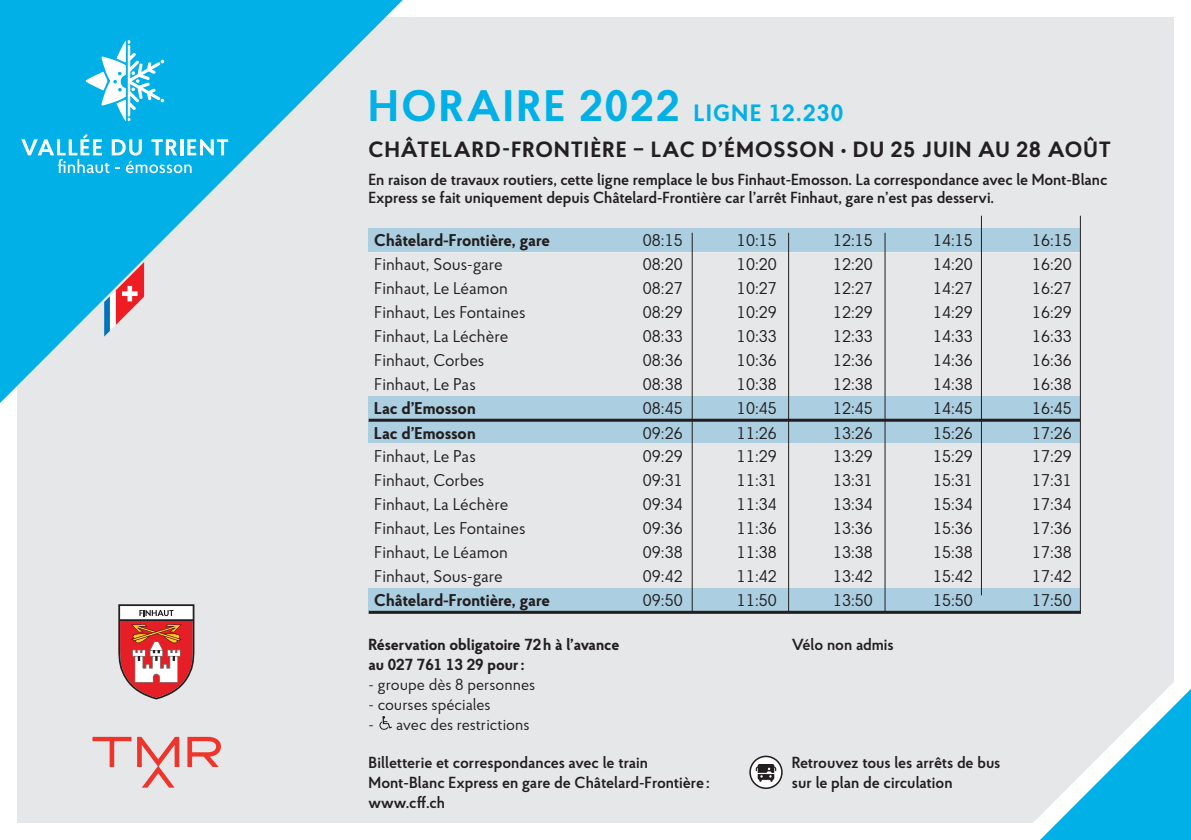
<style>
.page{position:relative;width:1191px;height:840px;background:#fff}
.page>*{position:absolute;margin:0;border:0;box-sizing:border-box;transform-origin:0 0}
.t1{font:700 44px "Proba Pro";letter-spacing:.06em;color:#00b0e6}
.t2{font:700 22px "Proba Pro";letter-spacing:.055em;color:#231f20}
.t3{font:17px "Proba Pro";color:#231f20}
.t4{font:700 17px "Proba Pro";color:#231f20}
.t5{font:600 16px/20px "Proba Pro";letter-spacing:-.005em;color:#231f20}
.t6{font:16px "Proba Pro";color:#231f20}
.t7{font:700 16px "Proba Pro";color:#231f20}
.s1{font-size:23.6px}
</style>
<div class="page">
<div style="left:17px;top:17px;width:1157px;height:805px;background:#e6e7e9"></div>
<svg style="left:925px;top:587px;width:266px;height:252px;background:#c0dfea"></svg>
<svg style="left:0;top:0;width:403px;height:403px;background:#7ccde7"></svg>
<svg style="left:379px;top:715px;width:13px;height:14px"></svg>
<svg style="left:749px;top:755px;width:33px;height:33px"></svg>
<div style="left:369px;top:228px;width:711px;height:24px;background:#abcee0"></div>
<div style="left:369px;top:587px;width:711px;height:23px;background:#abcee0"></div>
<div style="left:369px;top:395px;width:711px;height:23px;background:#abcee0"></div>
<div style="left:369px;top:420px;width:711px;height:22px;background:#abcee0"></div>
<hr style="left:369px;top:610px;width:711px;height:3px;background:#231f20">
<hr style="left:369px;top:418px;width:711px;height:3px;background:#231f20">
<hr style="left:884px;top:232px;width:1px;height:380px;background:#231f20">
<hr style="left:981px;top:215px;width:1px;height:380px;background:#231f20">
<hr style="left:1080px;top:215px;width:1px;height:398px;background:#231f20">
<hr style="left:788px;top:232px;width:1px;height:380px;background:#231f20">
<hr style="left:692px;top:232px;width:1px;height:380px;background:#231f20">
<svg style="left:118px;top:604px;width:76px;height:95px"></svg>
<svg style="left:104px;top:262px;width:40px;height:74px;background:#a69bae"></svg>
<svg style="left:21px;top:134px;width:207px;height:39px;background:#38c1eb"></svg>
<svg style="left:86px;top:40px;width:78px;height:81px"></svg>
<svg style="left:92px;top:736px;width:39px;height:30px"></svg>
<svg style="left:137px;top:736px;width:42px;height:51px;background:#e8aaa9"></svg>
<svg style="left:187px;top:736px;width:34px;height:30px"></svg>
<h1 class="t1" style="left:369px;top:75px;width:476px">HORAIRE 2022 <span class="s1">LIGNE 12.230</span></h1>
<p class="t2" style="left:369px;top:134px;width:744px">CHÂTELARD-FRONTIÈRE – LAC D’ÉMOSSON • DU 25 JUIN AU 28 AOÛT</p>
<p class="t5" style="left:369px;top:170px;width:740px;line-height:18px">En raison de travaux routiers, cette ligne remplace le bus Finhaut-Emosson. La correspondance avec le Mont-Blanc<br>Express se fait uniquement depuis Châtelard-Frontière car l’arrêt Finhaut, gare n’est pas desservi.</p>
<p class="t4" style="left:374px;top:228px;width:177px">Châtelard-Frontière, gare</p>
<p class="t3" style="left:643px;top:228px;width:41px">08:15</p>
<p class="t3" style="left:737px;top:228px;width:41px">10:15</p>
<p class="t3" style="left:833px;top:228px;width:41px">12:15</p>
<p class="t3" style="left:933px;top:228px;width:41px">14:15</p>
<p class="t3" style="left:1032px;top:228px;width:41px">16:15</p>
<p class="t3" style="left:374px;top:252px;width:130px">Finhaut, Sous-gare</p>
<p class="t3" style="left:643px;top:252px;width:41px">08:20</p>
<p class="t3" style="left:737px;top:252px;width:41px">10:20</p>
<p class="t3" style="left:833px;top:252px;width:41px">12:20</p>
<p class="t3" style="left:933px;top:252px;width:41px">14:20</p>
<p class="t3" style="left:1032px;top:252px;width:41px">16:20</p>
<p class="t3" style="left:374px;top:276px;width:135px">Finhaut, Le Léamon</p>
<p class="t3" style="left:643px;top:276px;width:41px">08:27</p>
<p class="t3" style="left:737px;top:276px;width:41px">10:27</p>
<p class="t3" style="left:833px;top:276px;width:41px">12:27</p>
<p class="t3" style="left:933px;top:276px;width:41px">14:27</p>
<p class="t3" style="left:1032px;top:276px;width:41px">16:27</p>
<p class="t3" style="left:374px;top:300px;width:153px">Finhaut, Les Fontaines</p>
<p class="t3" style="left:643px;top:300px;width:41px">08:29</p>
<p class="t3" style="left:737px;top:300px;width:41px">10:29</p>
<p class="t3" style="left:833px;top:300px;width:41px">12:29</p>
<p class="t3" style="left:933px;top:300px;width:41px">14:29</p>
<p class="t3" style="left:1032px;top:300px;width:41px">16:29</p>
<p class="t3" style="left:374px;top:324px;width:136px">Finhaut, La Léchère</p>
<p class="t3" style="left:643px;top:324px;width:41px">08:33</p>
<p class="t3" style="left:737px;top:324px;width:41px">10:33</p>
<p class="t3" style="left:833px;top:324px;width:41px">12:33</p>
<p class="t3" style="left:933px;top:324px;width:41px">14:33</p>
<p class="t3" style="left:1032px;top:324px;width:41px">16:33</p>
<p class="t3" style="left:374px;top:348px;width:112px">Finhaut, Corbes</p>
<p class="t3" style="left:643px;top:348px;width:41px">08:36</p>
<p class="t3" style="left:737px;top:348px;width:41px">10:36</p>
<p class="t3" style="left:833px;top:348px;width:41px">12:36</p>
<p class="t3" style="left:933px;top:348px;width:41px">14:36</p>
<p class="t3" style="left:1032px;top:348px;width:41px">16:36</p>
<p class="t3" style="left:374px;top:372px;width:103px">Finhaut, Le Pas</p>
<p class="t3" style="left:643px;top:372px;width:41px">08:38</p>
<p class="t3" style="left:737px;top:372px;width:41px">10:38</p>
<p class="t3" style="left:833px;top:372px;width:41px">12:38</p>
<p class="t3" style="left:933px;top:372px;width:41px">14:38</p>
<p class="t3" style="left:1032px;top:372px;width:41px">16:38</p>
<p class="t4" style="left:374px;top:396px;width:103px">Lac d’Emosson</p>
<p class="t3" style="left:643px;top:396px;width:41px">08:45</p>
<p class="t3" style="left:737px;top:396px;width:41px">10:45</p>
<p class="t3" style="left:833px;top:396px;width:41px">12:45</p>
<p class="t3" style="left:933px;top:396px;width:41px">14:45</p>
<p class="t3" style="left:1032px;top:396px;width:41px">16:45</p>
<p class="t4" style="left:374px;top:421px;width:103px">Lac d’Emosson</p>
<p class="t3" style="left:643px;top:421px;width:41px">09:26</p>
<p class="t3" style="left:737px;top:421px;width:41px">11:26</p>
<p class="t3" style="left:833px;top:421px;width:41px">13:26</p>
<p class="t3" style="left:933px;top:421px;width:41px">15:26</p>
<p class="t3" style="left:1032px;top:421px;width:41px">17:26</p>
<p class="t3" style="left:374px;top:444px;width:103px">Finhaut, Le Pas</p>
<p class="t3" style="left:643px;top:444px;width:41px">09:29</p>
<p class="t3" style="left:737px;top:444px;width:41px">11:29</p>
<p class="t3" style="left:833px;top:444px;width:41px">13:29</p>
<p class="t3" style="left:933px;top:444px;width:41px">15:29</p>
<p class="t3" style="left:1032px;top:444px;width:41px">17:29</p>
<p class="t3" style="left:374px;top:468px;width:112px">Finhaut, Corbes</p>
<p class="t3" style="left:643px;top:468px;width:41px">09:31</p>
<p class="t3" style="left:737px;top:468px;width:41px">11:31</p>
<p class="t3" style="left:833px;top:468px;width:41px">13:31</p>
<p class="t3" style="left:933px;top:468px;width:41px">15:31</p>
<p class="t3" style="left:1032px;top:468px;width:41px">17:31</p>
<p class="t3" style="left:374px;top:492px;width:136px">Finhaut, La Léchère</p>
<p class="t3" style="left:643px;top:492px;width:41px">09:34</p>
<p class="t3" style="left:737px;top:492px;width:41px">11:34</p>
<p class="t3" style="left:833px;top:492px;width:41px">13:34</p>
<p class="t3" style="left:933px;top:492px;width:41px">15:34</p>
<p class="t3" style="left:1032px;top:492px;width:41px">17:34</p>
<p class="t3" style="left:374px;top:516px;width:153px">Finhaut, Les Fontaines</p>
<p class="t3" style="left:643px;top:516px;width:41px">09:36</p>
<p class="t3" style="left:737px;top:516px;width:41px">11:36</p>
<p class="t3" style="left:833px;top:516px;width:41px">13:36</p>
<p class="t3" style="left:933px;top:516px;width:41px">15:36</p>
<p class="t3" style="left:1032px;top:516px;width:41px">17:36</p>
<p class="t3" style="left:374px;top:540px;width:135px">Finhaut, Le Léamon</p>
<p class="t3" style="left:643px;top:540px;width:41px">09:38</p>
<p class="t3" style="left:737px;top:540px;width:41px">11:38</p>
<p class="t3" style="left:833px;top:540px;width:41px">13:38</p>
<p class="t3" style="left:933px;top:540px;width:41px">15:38</p>
<p class="t3" style="left:1032px;top:540px;width:41px">17:38</p>
<p class="t3" style="left:374px;top:564px;width:130px">Finhaut, Sous-gare</p>
<p class="t3" style="left:643px;top:564px;width:41px">09:42</p>
<p class="t3" style="left:737px;top:564px;width:41px">11:42</p>
<p class="t3" style="left:833px;top:564px;width:41px">13:42</p>
<p class="t3" style="left:933px;top:564px;width:41px">15:42</p>
<p class="t3" style="left:1032px;top:564px;width:41px">17:42</p>
<p class="t4" style="left:374px;top:588px;width:177px">Châtelard-Frontière, gare</p>
<p class="t3" style="left:643px;top:588px;width:41px">09:50</p>
<p class="t3" style="left:737px;top:588px;width:41px">11:50</p>
<p class="t3" style="left:833px;top:588px;width:41px">13:50</p>
<p class="t3" style="left:933px;top:588px;width:41px">15:50</p>
<p class="t3" style="left:1032px;top:588px;width:41px">17:50</p>
<p class="t7" style="left:369px;top:633px;width:252px">Réservation obligatoire 72 h à l’avance</p>
<p class="t5" style="left:792px;top:633px;width:103px">Vélo non admis</p>
<p class="t7" style="left:369px;top:653px;width:157px">au 027 761 13 29 pour :</p>
<p class="t6" style="left:369px;top:674px;width:168px">- groupe dès 8 personnes</p>
<p class="t6" style="left:369px;top:694px;width:124px">- courses spéciales</p>
<p class="t6" style="left:369px;top:714px;width:162px">- avec des restrictions</p>
<p class="t5" style="left:369px;top:751px;width:342px">Billetterie et correspondances avec le train<br>Mont-Blanc Express en gare de Châtelard-Frontière : www.cff.ch</p>
<p class="t5" style="left:792px;top:751px;width:210px">Retrouvez tous les arrêts de bus sur le plan de circulation</p>
</div>
